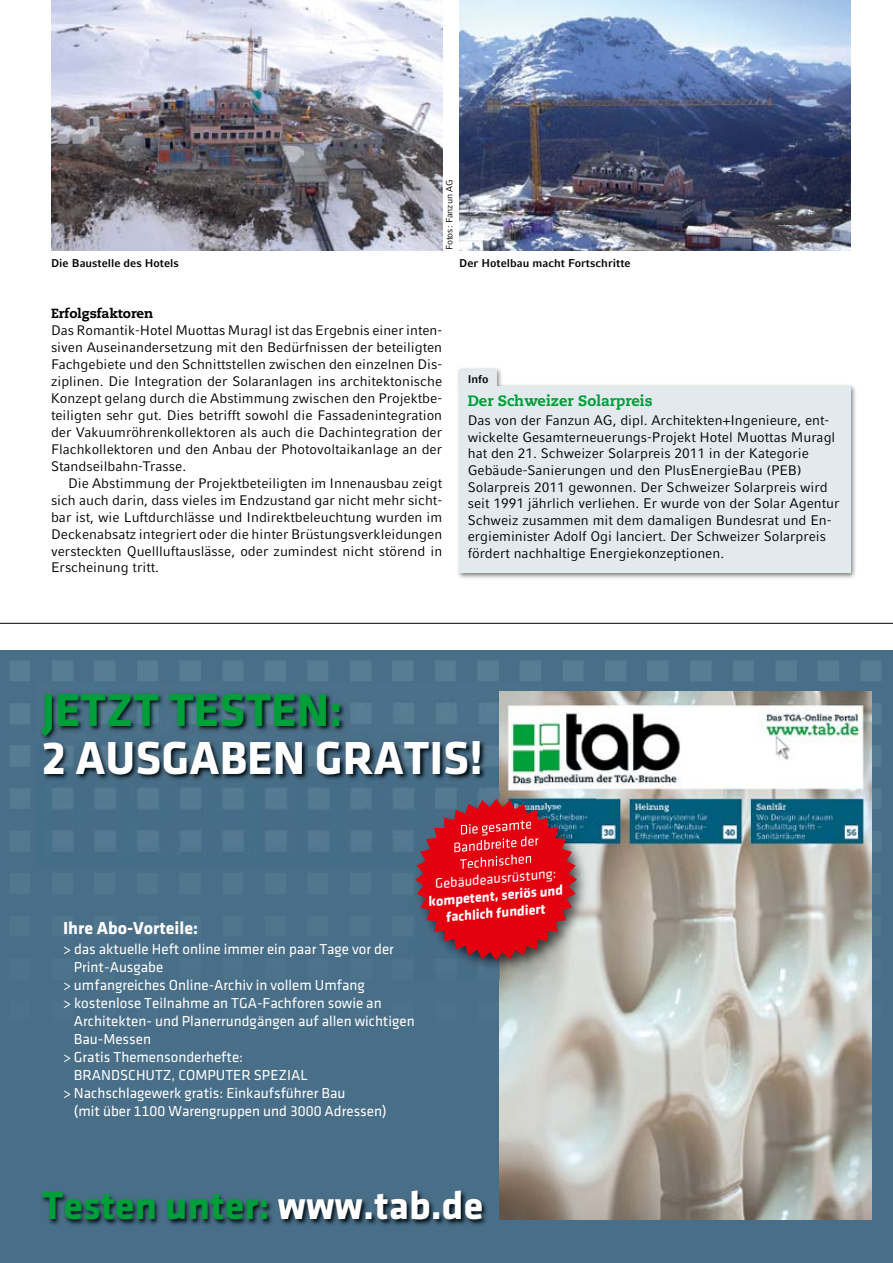
<style>
.page{position:relative;width:893px;height:1263px;background:#fff}
.page>*{position:absolute;margin:0;border:0;box-sizing:border-box;transform-origin:0 0}
.t1{font:700 48px "Klavika";color:#fff}
.t2{font:700 48px "Klavika";color:#009f3a}
.t3{font:700 40.5px "Klavika";color:#009f3a}
.t4{font:700 18px "Klavika";color:#fff}
.t5{font:15px "Klavika Regular TF";color:#fff}
.t6{font:800 15px "Caecilia LT Std";color:#009f3a}
.t7{font:700 14.25px/17.1px "Klavika";color:#fff;text-align:center}
.t8{font:14.25px "Klavika Regular TF";color:#fff}
.t9{font:13.8px/17px "Compatil Fact LT Pro";color:#000;text-align:justify}
.t10{font:800 13.2px "Caecilia LT Std";color:#000}
.t11{font:700 11.25px "Compatil Fact LT Pro";color:#000}
.t12{font:9px "Compatil Fact LT Pro";color:#000}
.s1{color:#fff}
</style>
<div class="page">
<img style="left:459px;top:0;width:391px;height:250px">
<img style="left:51px;top:0;width:391px;height:250px">
<div style="left:456px;top:366px;width:402px;height:214px;background:#000;opacity:.5"></div>
<div style="left:459px;top:386px;width:391px;height:186px;background:#e3eaee"></div>
<div style="left:459px;top:369px;width:38px;height:20px;background:#e3eaee"></div>
<div style="left:0;top:650px;width:893px;height:613px;background:#496e88"></div>
<img style="left:500px;top:692px;width:371px;height:527px">
<img style="left:408px;top:867px;width:92px;height:112px">
<img style="left:500px;top:792px;width:96px;height:187px">
<svg style="left:415px;top:799px;width:162px;height:161px;background:#b82432"></svg>
<img style="left:36px;top:682px;width:507px;height:185px">
<img style="left:500px;top:692px;width:43px;height:107px">
<img style="left:408px;top:792px;width:92px;height:75px">
<img style="left:417px;top:799px;width:126px;height:68px">
<img style="left:461px;top:820px;width:70px;height:16px">
<img style="left:454px;top:836px;width:80px;height:16px">
<img style="left:460px;top:854px;width:71px;height:13px">
<img style="left:36px;top:1181px;width:500px;height:66px">
<hr style="left:0;top:623px;width:893px;height:1px;background:#000">
<p class="t11" style="left:51px;top:257px;width:129px">Die Baustelle des Hotels</p>
<p class="t12" style="left:444px;top:250px;width:72px;rotate:-90deg">Fotos: Fanzun AG</p>
<p class="t11" style="left:459px;top:257px;width:173px">Der Hotelbau macht Fortschritte</p>
<p class="t10" style="left:51px;top:305px;width:104px">Erfolgsfaktoren</p>
<p class="t9" style="left:51px;top:322px;width:393px">Das Romantik-Hotel Muottas Muragl ist das Ergebnis einer inten&shy;siven Auseinandersetzung mit den Bedürfnissen der beteiligten Fachgebiete und den Schnittstellen zwischen den einzelnen Dis&shy;ziplinen. Die Integration der Solaranlagen ins architektonische Konzept gelang durch die Abstimmung zwischen den Projektbe&shy;teiligten sehr gut. Dies betrifft sowohl die Fassadenintegration der Vakuumröhrenkollektoren als auch die Dachintegration der Flachkollektoren und den Anbau der Photovoltaikanlage an der Standseilbahn-Trasse.</p>
<p class="t9" style="left:51px;top:474px;width:393px;text-indent:17px">Die Abstimmung der Projektbeteiligten im Innenausbau zeigt sich auch darin, dass vieles im Endzustand gar nicht mehr sicht&shy;bar ist, wie Luftdurchlässe und Indirektbeleuchtung wurden im Deckenabsatz integriert oder die hinter Brüstungsverkleidungen versteckten Quellluftauslässe, oder zumindest nicht störend in Erscheinung tritt.</p>
<p class="t11" style="left:468px;top:372px;width:22px">Info</p>
<p class="t6" style="left:468px;top:391px;width:186px">Der Schweizer Solarpreis</p>
<p class="t9" style="left:468px;top:412px;width:373px;line-height:16.5px;text-align:left">Das von der Fanzun AG, dipl. Architekten+Ingenieure, ent&shy;wickelte Gesamterneuerungs-Projekt Hotel Muottas Muragl hat den 21. Schweizer Solarpreis 2011 in der Kategorie Gebäude-Sanierungen und den PlusEnergieBau (PEB)<br>Solarpreis 2011 gewonnen. Der Schweizer Solarpreis wird seit 1991 jährlich verliehen. Er wurde von der Solar Agentur Schweiz zusammen mit dem damaligen Bundesrat und En&shy;ergieminister Adolf Ogi lanciert. Der Schweizer Solarpreis fördert nachhaltige Energiekonzeptionen.</p>
<h1 class="t2" style="left:42px;top:683px;width:302px">JETZT TESTEN:</h1>
<h1 class="t1" style="left:42px;top:731px;width:443px">2 AUSGABEN GRATIS!</h1>
<h3 class="t4" style="left:63px;top:918px;width:137px">Ihre Abo-Vorteile:</h3>
<p class="t5" style="left:63px;top:941px;width:332px">&gt; das aktuelle Heft online immer ein paar Tage vor der</p>
<p class="t5" style="left:74px;top:959px;width:91px">Print-Ausgabe</p>
<p class="t5" style="left:63px;top:977px;width:303px">&gt; umfangreiches Online-Archiv in vollem Umfang</p>
<p class="t5" style="left:63px;top:995px;width:320px">&gt; kostenlose Teilnahme an TGA-Fachforen sowie an</p>
<p class="t5" style="left:74px;top:1013px;width:342px">Architekten- und Planerrundgängen auf allen wichtigen</p>
<p class="t5" style="left:74px;top:1031px;width:79px">Bau-Messen</p>
<p class="t5" style="left:63px;top:1049px;width:182px">&gt; Gratis Themensonderhefte:</p>
<p class="t5" style="left:74px;top:1067px;width:235px">BRANDSCHUTZ, COMPUTER SPEZIAL</p>
<p class="t5" style="left:63px;top:1085px;width:284px">&gt; Nachschlagewerk gratis: Einkaufsführer Bau</p>
<p class="t5" style="left:74px;top:1103px;width:314px">(mit über 1100 Warengruppen und 3000 Adressen)</p>
<p class="t8" style="left:434px;top:876px;width:123px;rotate:-5deg">Gebäudeausrüstung:</p>
<p class="t7" style="left:427px;top:893px;width:136px;rotate:-5deg">kompetent, seriös und fachlich fundiert</p>
<h2 class="t3" style="left:42px;top:1183px;width:443px">Testen unter: <span class="s1">www.tab.de</span></h2>
</div>
